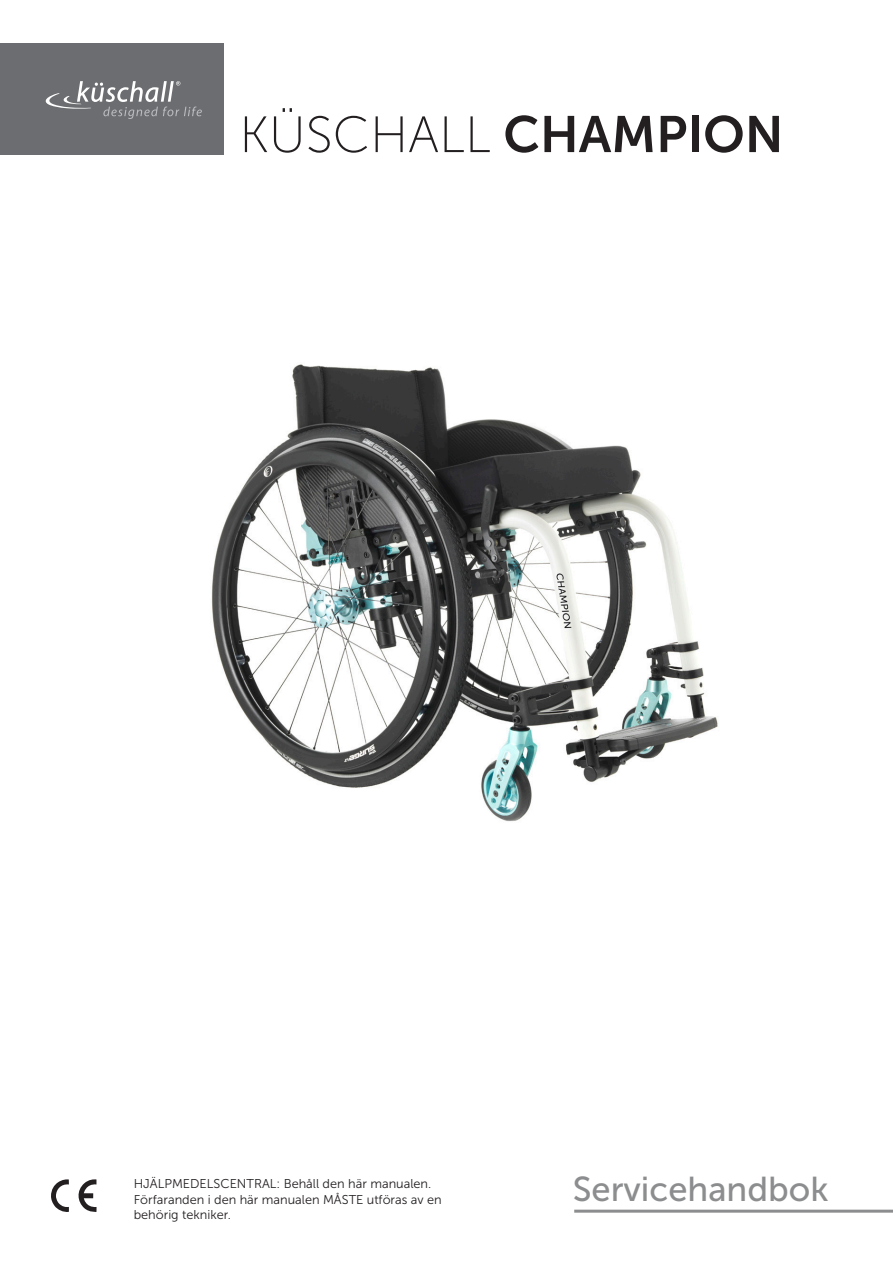
<style>
.page{position:relative;width:893px;height:1263px;background:#fff}
.page>*{position:absolute;margin:0;border:0;box-sizing:border-box;transform-origin:0 0}
.t1{font:51px "Museo Sans 100";color:#231f20}
.t2{font:34.5px "Museo Sans 500";color:#8c8d8e}
.t3{font:12.75px/15.3px "Museo Sans 300";color:#231f20}
.s1{font-family:"Museo Sans 700"}
</style>
<div class="page">
<hr style="left:574px;top:1209px;width:319px;height:3px;background:#8c8d8e">
<img style="left:211px;top:364px;width:507px;height:458px">
<svg style="left:51px;top:1179px;width:18px;height:33px"></svg>
<svg style="left:78px;top:1179px;width:19px;height:33px"></svg>
<div style="left:0;top:43px;width:223px;height:112px;background:#6c6d70"></div>
<svg style="left:45px;top:81px;width:157px;height:38px"></svg>
<h1 class="t1" style="left:239px;top:108px;width:546px">KÜSCHALL <span class="s1">CHAMPION</span></h1>
<p class="t3" style="left:134px;top:1176px;width:309px">HJÄLPMEDELSCENTRAL: Behåll den här manualen.<br>Förfaranden i den här manualen MÅSTE utföras av en behörig tekniker.</p>
<h2 class="t2" style="left:573px;top:1170px;width:257px">Servicehandbok</h2>
</div>
